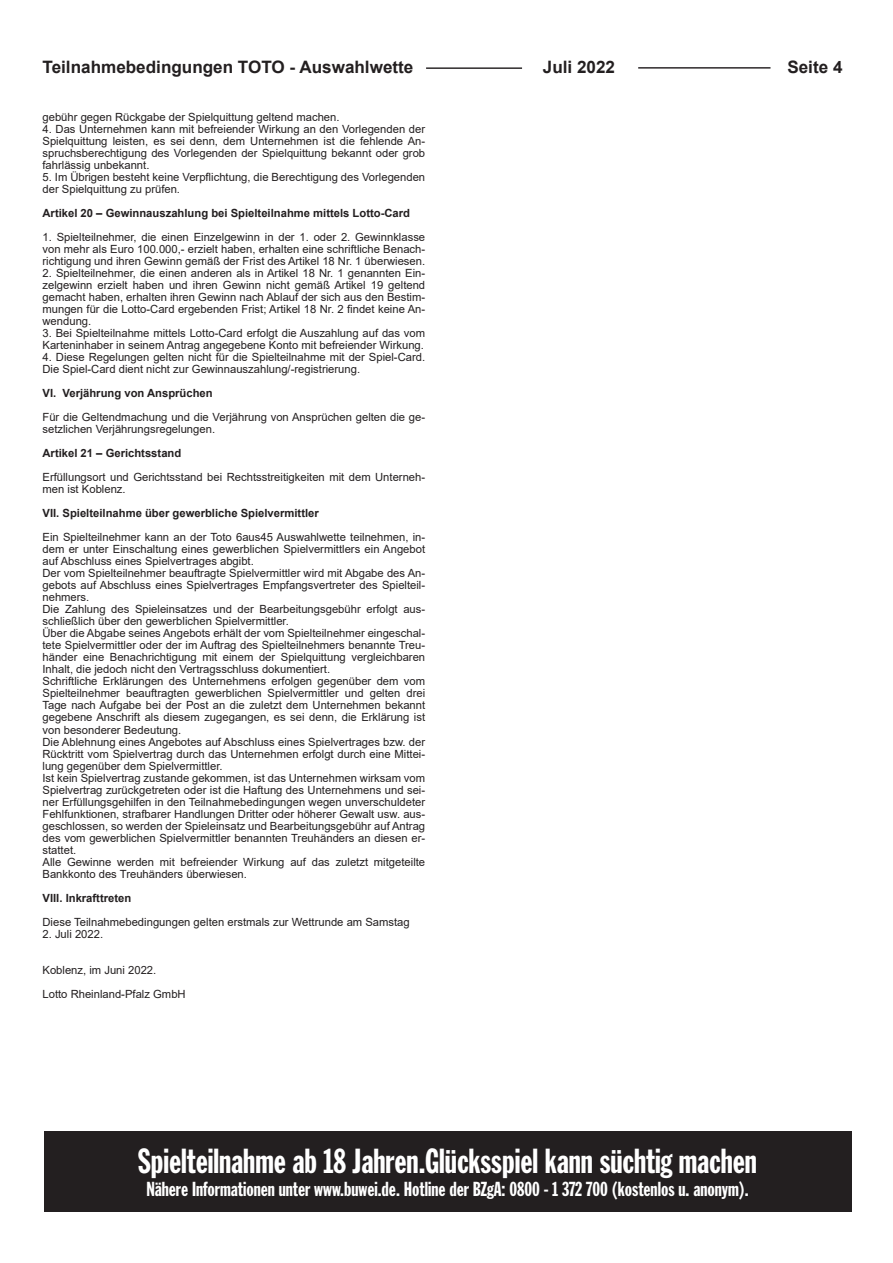
<style>
.page{position:relative;width:893px;height:1263px;background:#fff}
.page>*{position:absolute;margin:0;border:0;box-sizing:border-box;transform-origin:0 0}
.t1{font:34.2px "Franklin Gothic Std Extra Cond";color:#fff}
.t2{font:19.95px "Franklin Gothic Std Extra Cond";color:#fff}
.t3{font:700 17.1px "Arial";color:#231f20}
.t4{font:11.25px/12px "Arial";color:#231f20}
.t5{font:700 11.25px "Arial";color:#231f20}
</style>
<div class="page">
<hr style="left:426px;top:67px;width:96px;height:2px;background:#231f20">
<hr style="left:638px;top:67px;width:132px;height:2px;background:#231f20">
<div style="left:44px;top:1131px;width:807px;height:81px;background:#231f20"></div>
<h3 class="t3" style="left:43px;top:55px;width:372px">Teilnahmebedingungen TOTO - Auswahlwette</h3>
<h3 class="t3" style="left:543px;top:55px;width:74px">Juli 2022</h3>
<h3 class="t3" style="left:787px;top:55px;width:57px">Seite 4</h3>
<p class="t4" style="left:43px;top:111px;width:299px">gebühr gegen Rückgabe der Spielquittung geltend machen.</p>
<p class="t4" style="left:43px;top:123px;width:384px;text-align:justify">4. Das Unternehmen kann mit befreiender Wirkung an den Vorlegenden der Spielquittung leisten, es sei denn, dem Unternehmen ist die fehlende An&shy;spruchsberechtigung des Vorlegenden der Spielquittung bekannt oder grob fahrlässig unbekannt.</p>
<p class="t4" style="left:43px;top:171px;width:384px">5. Im Übrigen besteht keine Verpflichtung, die Berechtigung des Vorlegenden der Spielquittung zu prüfen.</p>
<p class="t5" style="left:43px;top:205px;width:369px">Artikel 20 – Gewinnauszahlung bei Spielteilnahme mittels Lotto-Card</p>
<p class="t4" style="left:43px;top:231px;width:384px;text-align:justify">1. Spielteilnehmer, die einen Einzelgewinn in der 1. oder 2. Gewinnklasse von mehr als Euro 100.000,- erzielt haben, erhalten eine schriftliche Benach&shy;richtigung und ihren Gewinn gemäß der Frist des Artikel 18 Nr. 1 überwiesen.</p>
<p class="t4" style="left:43px;top:267px;width:384px;text-align:justify">2. Spielteilnehmer, die einen anderen als in Artikel 18 Nr. 1 genannten Ein&shy;zelgewinn erzielt haben und ihren Gewinn nicht gemäß Artikel 19 geltend gemacht haben, erhalten ihren Gewinn nach Ablauf der sich aus den Bestim&shy;mungen für die Lotto-Card ergebenden Frist; Artikel 18 Nr. 2 findet keine An&shy;wendung.</p>
<p class="t4" style="left:43px;top:327px;width:384px">3. Bei Spielteilnahme mittels Lotto-Card erfolgt die Auszahlung auf das vom<br>Karteninhaber in seinem Antrag angegebene Konto mit befreiender Wirkung.</p>
<p class="t4" style="left:43px;top:351px;width:384px">4. Diese Regelungen gelten nicht für die Spielteilnahme mit der Spiel-Card.<br>Die Spiel-Card dient nicht zur Gewinnauszahlung/-registrierung.</p>
<p class="t5" style="left:43px;top:385px;width:172px">VI. Verjährung von Ansprüchen</p>
<p class="t4" style="left:43px;top:411px;width:384px">Für die Geltendmachung und die Verjährung von Ansprüchen gelten die ge&shy;setzlichen Verjährungsregelungen.</p>
<p class="t5" style="left:43px;top:445px;width:140px">Artikel 21 – Gerichtsstand</p>
<p class="t4" style="left:43px;top:471px;width:384px">Erfüllungsort und Gerichtsstand bei Rechtsstreitigkeiten mit dem Unterneh&shy;men ist Koblenz.</p>
<p class="t5" style="left:43px;top:505px;width:278px">VII. Spielteilnahme über gewerbliche Spielvermittler</p>
<p class="t4" style="left:43px;top:531px;width:384px">Ein Spielteilnehmer kann an der Toto 6aus45 Auswahlwette teilnehmen, in&shy;dem er unter Einschaltung eines gewerblichen Spielvermittlers ein Angebot auf Abschluss eines Spielvertrages abgibt.<br>Der vom Spielteilnehmer beauftragte Spielvermittler wird mit Abgabe des An&shy;gebots auf Abschluss eines Spielvertrages Empfangsvertreter des Spielteil&shy;nehmers.<br>Die Zahlung des Spieleinsatzes und der Bearbeitungsgebühr erfolgt aus&shy;schließlich über den gewerblichen Spielvermittler.<br>Über die Abgabe seines Angebots erhält der vom Spielteilnehmer eingeschal&shy;tete Spielvermittler oder der im Auftrag des Spielteilnehmers benannte Treu&shy;händer eine Benachrichtigung mit einem der Spielquittung vergleichbaren Inhalt, die jedoch nicht den Vertragsschluss dokumentiert.<br>Schriftliche Erklärungen des Unternehmens erfolgen gegenüber dem vom Spielteilnehmer beauftragten gewerblichen Spielvermittler und gelten drei Tage nach Aufgabe bei der Post an die zuletzt dem Unternehmen bekannt gegebene Anschrift als diesem zugegangen, es sei denn, die Erklärung ist von besonderer Bedeutung.<br>Die Ablehnung eines Angebotes auf Abschluss eines Spielvertrages bzw. der Rücktritt vom Spielvertrag durch das Unternehmen erfolgt durch eine Mittei&shy;lung gegenüber dem Spielvermittler.<br>Ist kein Spielvertrag zustande gekommen, ist das Unternehmen wirksam vom Spielvertrag zurückgetreten oder ist die Haftung des Unternehmens und sei&shy;ner Erfüllungsgehilfen in den Teilnahmebedingungen wegen unverschuldeter Fehlfunktionen, strafbarer Handlungen Dritter oder höherer Gewalt usw. aus&shy;geschlossen, so werden der Spieleinsatz und Bearbeitungsgebühr auf Antrag des vom gewerblichen Spielvermittler benannten Treuhänders an diesen er&shy;stattet.<br>Alle Gewinne werden mit befreiender Wirkung auf das zuletzt mitgeteilte Bankkonto des Treuhänders überwiesen.</p>
<p class="t5" style="left:43px;top:890px;width:90px">VIII. Inkrafttreten</p>
<p class="t4" style="left:43px;top:915px;width:369px">Diese Teilnahmebedingungen gelten erstmals zur Wettrunde am Samstag</p>
<p class="t4" style="left:43px;top:927px;width:62px">2. Juli 2022.</p>
<p class="t4" style="left:43px;top:957px;width:145px;line-height:24px">Koblenz, im Juni 2022.<br>Lotto Rheinland-Pfalz GmbH</p>
<h1 class="t1" style="left:138px;top:1143px;width:620px">Spielteilnahme ab 18 Jahren.Glücksspiel kann süchtig machen</h1>
<h2 class="t2" style="left:146px;top:1178px;width:604px">Nähere Informationen unter www.buwei.de. Hotline der BZgA: 0800 - 1 372 700 (kostenlos u. anonym).</h2>
</div>
